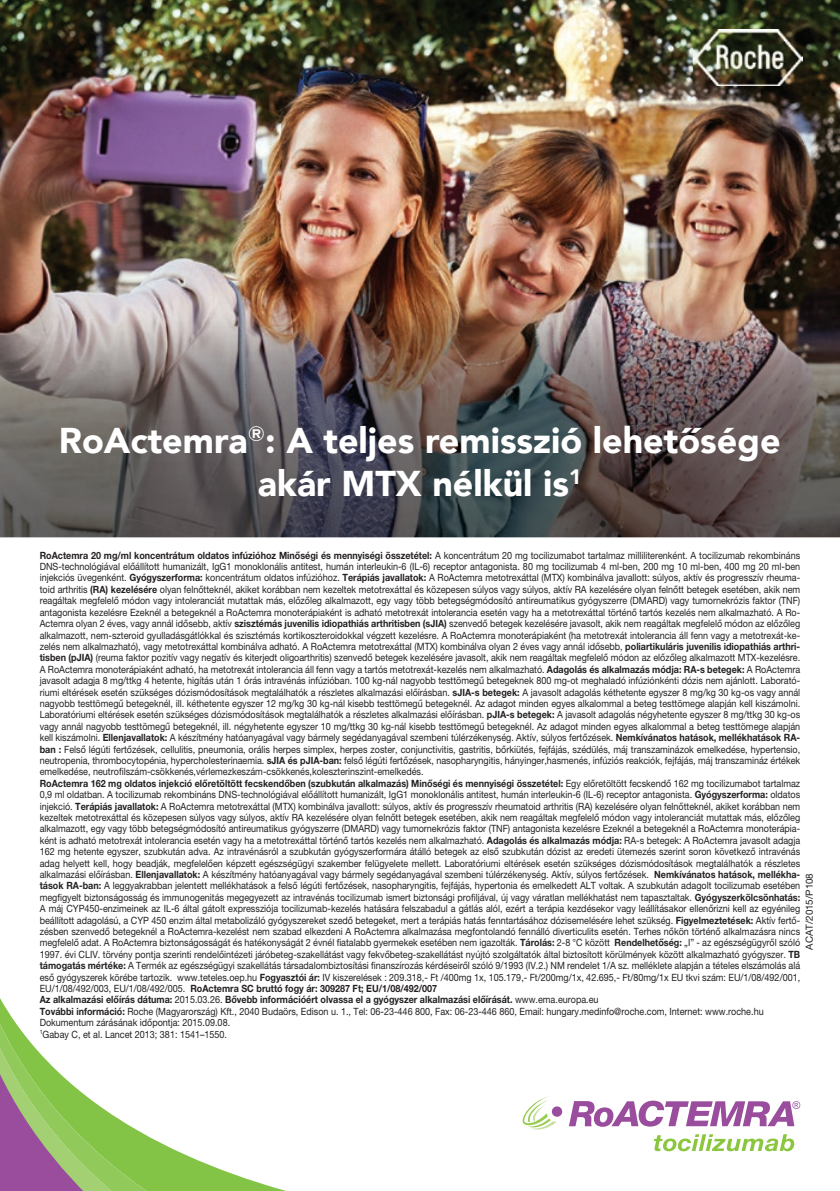
<style>
.page{position:relative;width:840px;height:1191px;background:#fff}
.page>*{position:absolute;margin:0;border:0;box-sizing:border-box;transform-origin:0 0}
.t1{font:900 35.8px/43px "Avenir";color:#fff;text-align:center}
.t2{font:10px/11.4px "Helvetica Neue LT Pro";color:#231f20;scale:.9 1}
.t3{font:9.8px "Helvetica Neue LT Pro";color:#231f20}
.s1{font-weight:700}
</style>
<div class="page">
<img style="left:0;top:0;width:839px;height:537px">
<svg style="left:0;top:998px;width:286px;height:193px"></svg>
<svg style="left:522px;top:1096px;width:277px;height:55px"></svg>
<img style="left:693px;top:29px;width:108px;height:57px">
<h1 class="t1" style="left:59px;top:418px;width:722px">RoActemra<sup>®</sup>: A teljes remisszió lehetősége akár MTX nélkül is<sup>1</sup></h1>
<p class="t2" style="left:40px;top:549px;width:846px"><span class="s1">RoActemra 20 mg/ml koncentrátum oldatos infúzióhoz Minőségi és mennyiségi összetétel:</span> A koncentrátum 20 mg tocilizumabot tartalmaz milliliterenként. A tocilizumab rekombináns DNS-technológiával előállított humanizált, IgG1 monoklonális antitest, humán interleukin-6 (IL-6) receptor antagonista. 80 mg tocilizumab 4 ml-ben, 200 mg 10 ml-ben, 400 mg 20 ml-ben injekciós üvegenként. <span class="s1">Gyógyszerforma:</span> koncentrátum oldatos infúzióhoz. <span class="s1">Terápiás javallatok:</span> A RoActemra metotrexáttal (MTX) kombinálva javallott: súlyos, aktív és progresszív rheuma&shy;toid arthritis <span class="s1">(RA) kezelésére</span> olyan felnőtteknél, akiket korábban nem kezeltek metotrexáttal és közepesen súlyos vagy súlyos, aktív RA kezelésére olyan felnőtt betegek esetében, akik nem reagáltak megfelelő módon vagy intoleranciát mutattak más, előzőleg alkalmazott, egy vagy több betegségmódosító antireumatikus gyógyszerre (DMARD) vagy tumornekrózis faktor (TNF) antagonista kezelésre Ezeknél a betegeknél a RoActemra monoterápiaként is adható metotrexát intolerancia esetén vagy ha a metotrexáttal történő tartós kezelés nem alkalmazható. A Ro-Actemra olyan 2 éves, vagy annál idősebb, aktív <span class="s1">szisztémás juvenilis idiopathiás arthritisben (sJIA)</span> szenvedő betegek kezelésére javasolt, akik nem reagáltak megfelelő módon az előzőleg alkalmazott, nem-szteroid gyulladásgátlókkal és szisztémás kortikoszteroidokkal végzett kezelésre. A RoActemra monoterápiaként (ha metotrexát intolerancia áll fenn vagy a metotrexát-ke&shy;zelés nem alkalmazható), vagy metotrexáttal kombinálva adható. A RoActemra metotrexáttal (MTX) kombinálva olyan 2 éves vagy annál idősebb, <span class="s1">poliartikuláris juvenilis idiopathiás arthri&shy;tisben (pJIA)</span> (reuma faktor pozitív vagy negatív és kiterjedt oligoarthritis) szenvedő betegek kezelésére javasolt, akik nem reagáltak megfelelő módon az előzőleg alkalmazott MTX-kezelésre.<br>A RoActemra monoterápiaként adható, ha metotrexát intolerancia áll fenn vagy a tartós metotrexát-kezelés nem alkalmazható. <span class="s1">Adagolás és alkalmazás módja: RA-s betegek:</span> A RoActemra javasolt adagja 8 mg/ttkg 4 hetente, higítás után 1 órás intravénás infúzióban. 100 kg-nál nagyobb testtömegű betegeknek 800 mg-ot meghaladó infúziónkénti dózis nem ajánlott. Laborató&shy;riumi eltérések esetén szükséges dózismódosítások megtalálhatók a részletes alkalmazási előírásban. <span class="s1">sJIA-s betegek:</span> A javasolt adagolás kéthetente egyszer 8 mg/kg 30 kg-os vagy annál nagyobb testtömegű betegeknél, ill. kéthetente egyszer 12 mg/kg 30 kg-nál kisebb testtömegű betegeknél. Az adagot minden egyes alkalommal a beteg testtömege alapján kell kiszámolni.<br>Laboratóriumi eltérések esetén szükséges dózismódosítások megtalálhatók a részletes alkalmazási előírásban. <span class="s1">pJIA-s betegek:</span> A javasolt adagolás négyhetente egyszer 8 mg/ttkg 30 kg-os vagy annál nagyobb testtömegű betegeknél, ill. négyhetente egyszer 10 mg/ttkg 30 kg-nál kisebb testtömegű betegeknél. Az adagot minden egyes alkalommal a beteg testtömege alapján kell kiszámolni. <span class="s1">Ellenjavallatok:</span> A készítmény hatóanyagával vagy bármely segédanyagával szembeni túlérzékenység. Aktív, súlyos fertőzések. <span class="s1">Nemkívánatos hatások, mellékhatások RA&shy;ban :</span> Felső légúti fertőzések, cellulitis, pneumonia, orális herpes simplex, herpes zoster, conjunctivitis, gastritis, bőrkiütés, fejfájás, szédülés, máj transzaminázok emelkedése, hypertensio, neutropenia, thrombocytopénia, hypercholesterinaemia. <span class="s1">sJIA és pJIA-ban:</span> felső légúti fertőzések, nasopharyngitis, hányinger,hasmenés, infúziós reakciók, fejfájás, máj transzamináz értékek emelkedése, neutrofilszám-csökkenés,vérlemezkeszám-csökkenés,koleszterinszint-emelkedés.<br><span class="s1">RoActemra 162 mg oldatos injekció előretöltött fecskendőben (szubkután alkalmazás) Minőségi és mennyiségi összetétel:</span> Egy előretöltött fecskendő 162 mg tocilizumabot tartalmaz 0,9 ml oldatban. A tocilizumab rekombináns DNS-technológiával előállított humanizált, IgG1 monoklonális antitest, humán interleukin-6 (IL-6) receptor antagonista. <span class="s1">Gyógyszerforma:</span> oldatos injekció. <span class="s1">Terápiás javallatok:</span> A RoActemra metotrexáttal (MTX) kombinálva javallott: súlyos, aktív és progresszív rheumatoid arthritis (RA) kezelésére olyan felnőtteknél, akiket korábban nem kezeltek metotrexáttal és közepesen súlyos vagy súlyos, aktív RA kezelésére olyan felnőtt betegek esetében, akik nem reagáltak megfelelő módon vagy intoleranciát mutattak más, előzőleg alkalmazott, egy vagy több betegségmódosító antireumatikus gyógyszerre (DMARD) vagy tumornekrózis faktor (TNF) antagonista kezelésre Ezeknél a betegeknél a RoActemra monoterápia&shy;ként is adható metotrexát intolerancia esetén vagy ha a metotrexáttal történő tartós kezelés nem alkalmazható. <span class="s1">Adagolás és alkalmazás módja:</span> RA-s betegek: A RoActemra javasolt adagja 162 mg hetente egyszer, szubkután adva. Az intravénásról a szubkután gyógyszerformára átálló betegek az első szubkután dózist az eredeti ütemezés szerint soron következő intravénás adag helyett kell, hogy beadják, megfelelően képzett egészségügyi szakember felügyelete mellett. Laboratóriumi eltérések esetén szükséges dózismódosítások megtalálhatók a részletes alkalmazási előírásban. <span class="s1">Ellenjavallatok:</span> A készítmény hatóanyagával vagy bármely segédanyagával szembeni túlérzékenység. Aktív, súlyos fertőzések. <span class="s1">Nemkívánatos hatások, mellékha&shy;tások RA-ban:</span> A leggyakrabban jelentett mellékhatások a felső légúti fertőzések, nasopharyngitis, fejfájás, hypertonia és emelkedett ALT voltak. A szubkután adagolt tocilizumab esetében megfigyelt biztonságosság és immunogenitás megegyezett az intravénás tocilizumab ismert biztonsági profiljával, új vagy váratlan mellékhatást nem tapasztaltak. <span class="s1">Gyógyszerkölcsönhatás:<br></span>A máj CYP450-enzimeinek az IL-6 által gátolt expressziója tocilizumab-kezelés hatására felszabadul a gátlás alól, ezért a terápia kezdésekor vagy leállításakor ellenőrizni kell az egyénileg beállított adagolású, a CYP 450 enzim által metabolizáló gyógyszereket szedő betegeket, mert a terápiás hatás fenntartásához dózisemelésére lehet szükség. <span class="s1">Figyelmeztetések:</span> Aktív fertő&shy;zésben szenvedő betegeknél a RoActemra-kezelést nem szabad elkezdeni A RoActemra alkalmazása megfontolandó fennálló diverticulits esetén. Terhes nőkön történő alkalmazásra nincs megfelelő adat. A RoActemra biztonságosságát és hatékonyságát 2 évnél fiatalabb gyermekek esetében nem igazolták. <span class="s1">Tárolás:</span> 2-8 °C között <span class="s1">Rendelhetőség:</span> „I” - az egészségügyről szóló 1997. évi CLIV. törvény pontja szerinti rendelőintézeti járóbeteg-szakellátást vagy fekvőbeteg-szakellátást nyújtó szolgáltatók által biztosított körülmények között alkalmazható gyógyszer. <span class="s1">TB támogatás mértéke:</span> A Termék az egészségügyi szakellátás társadalombiztosítási finanszírozás kérdéseiről szóló 9/1993 (IV.2.) NM rendelet 1/A sz. melléklete alapján a tételes elszámolás alá eső gyógyszerek körébe tartozik. www.teteles.oep.hu <span class="s1">Fogyasztói ár:</span> IV kiszerelések : 209.318,- Ft /400mg 1x, 105.179,- Ft/200mg/1x, 42.695,- Ft/80mg/1x EU tkvi szám: EU/1/08/492/001, EU/1/08/492/003, EU/1/08/492/005. <span class="s1">RoActemra SC bruttó fogy ár: 309287 Ft; EU/1/08/492/007<br>Az alkalmazási előírás dátuma:</span> 2015.03.26. <span class="s1">Bővebb információért olvassa el a gyógyszer alkalmazási előírását.</span> www.ema.europa.eu<br><span class="s1">További információ:</span> Roche (Magyarország) Kft., 2040 Budaörs, Edison u. 1., Tel: 06-23-446 800, Fax: 06-23-446 860, Email: hungary.medinfo@roche.com, Internet: www.roche.hu Dokumentum zárásának időpontja: 2015.09.08.<br><sup>1</sup>Gabay C, et al. Lancet 2013; 381: 1541–1550.</p>
<p class="t3" style="left:803px;top:949px;width:78px;rotate:-90deg">ACAT/2015/P108</p>
</div>
